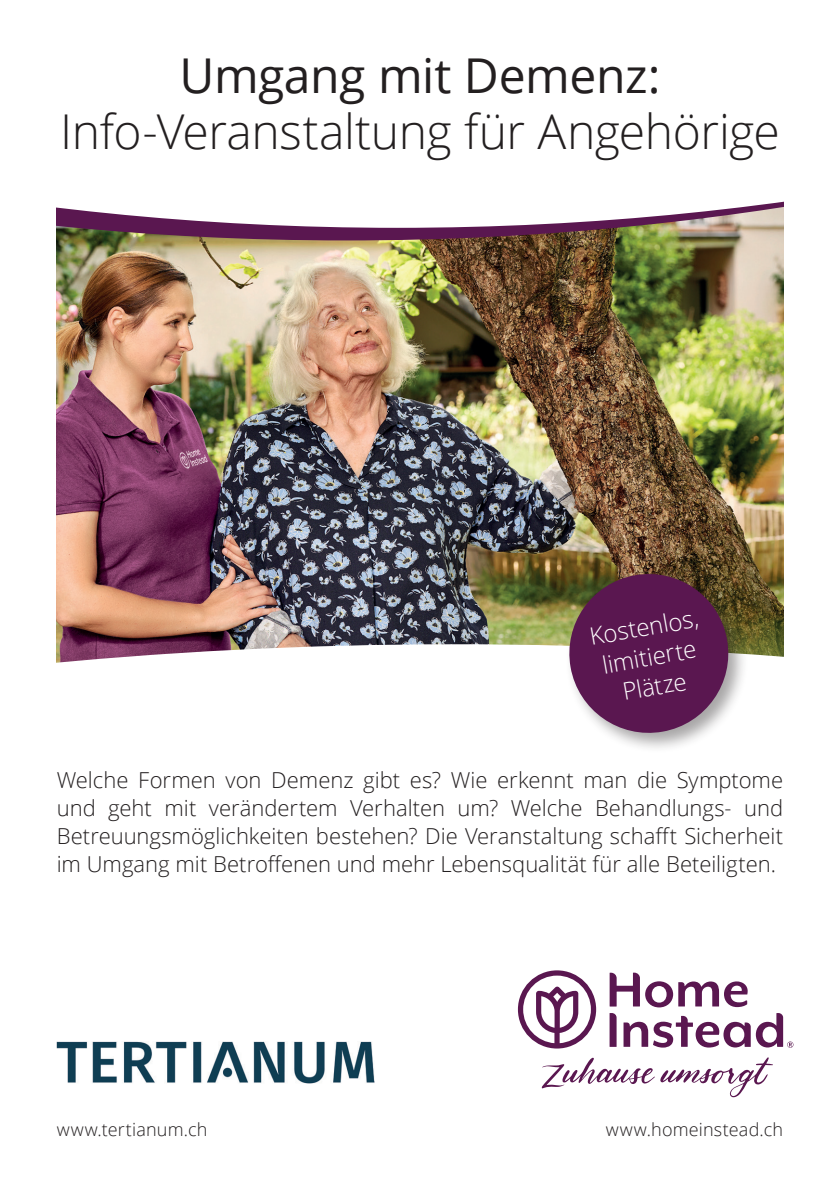
<style>
.page{position:relative;width:840px;height:1191px;background:#fff}
.page>*{position:absolute;margin:0;border:0;box-sizing:border-box;transform-origin:0 0}
.t1{font:300 48px "Open Sans";letter-spacing:-.01em;color:#231f20}
.t2{font:48px "Open Sans";letter-spacing:-.01em;color:#231f20}
.t3{font:300 24px/30px "Open Sans";color:#fff;text-align:center}
.t4{font:300 22px/28px "Open Sans";color:#231f20;text-align:justify}
.t5{font:300 18px "Open Sans";letter-spacing:.01em;color:#231f20}
</style>
<div class="page">
<img style="left:57px;top:240px;width:725px;height:404px">
<svg style="left:56px;top:644px;width:738px;height:454px"></svg>
<img style="left:57px;top:228px;width:725px;height:12px">
<svg style="left:57px;top:202px;width:725px;height:26px"></svg>
<svg style="left:517px;top:970px;width:78px;height:78px"></svg>
<svg style="left:609px;top:972px;width:63px;height:35px"></svg>
<svg style="left:678px;top:981px;width:69px;height:26px"></svg>
<svg style="left:609px;top:1013px;width:7px;height:33px"></svg>
<svg style="left:623px;top:1013px;width:170px;height:34px"></svg>
<svg style="left:660px;top:1057px;width:112px;height:40px"></svg>
<svg style="left:541px;top:1057px;width:113px;height:31px"></svg>
<img style="left:57px;top:1041px;width:317px;height:42px">
<div style="left:564px;top:569px;width:184px;height:184px;background:#231f20;opacity:.4"></div>
<svg style="left:562px;top:567px;width:172px;height:172px;background:#714261"></svg>
<h1 class="t2" style="left:179px;top:43px;width:482px">Umgang mit Demenz:</h1>
<h1 class="t1" style="left:60px;top:99px;width:720px">Info-Veranstaltung für Angehörige</h1>
<p class="t3" style="left:587px;top:621px;width:111px;rotate:-10deg">Kostenlos, limitierte<br>Plätze</p>
<p class="t4" style="left:57px;top:765px;width:727px">Welche Formen von Demenz gibt es? Wie erkennt man die Symptome und geht mit verändertem Verhalten um? Welche Behandlungs- und Betreuungsmöglichkeiten bestehen? Die Veranstaltung schafft Sicherheit im Umgang mit Betroffenen und mehr Lebensqualität für alle Beteiligten.</p>
<p class="t5" style="left:57px;top:1116px;width:152px">www.tertianum.ch</p>
<p class="t5" style="left:605px;top:1116px;width:179px">www.homeinstead.ch</p>
</div>
